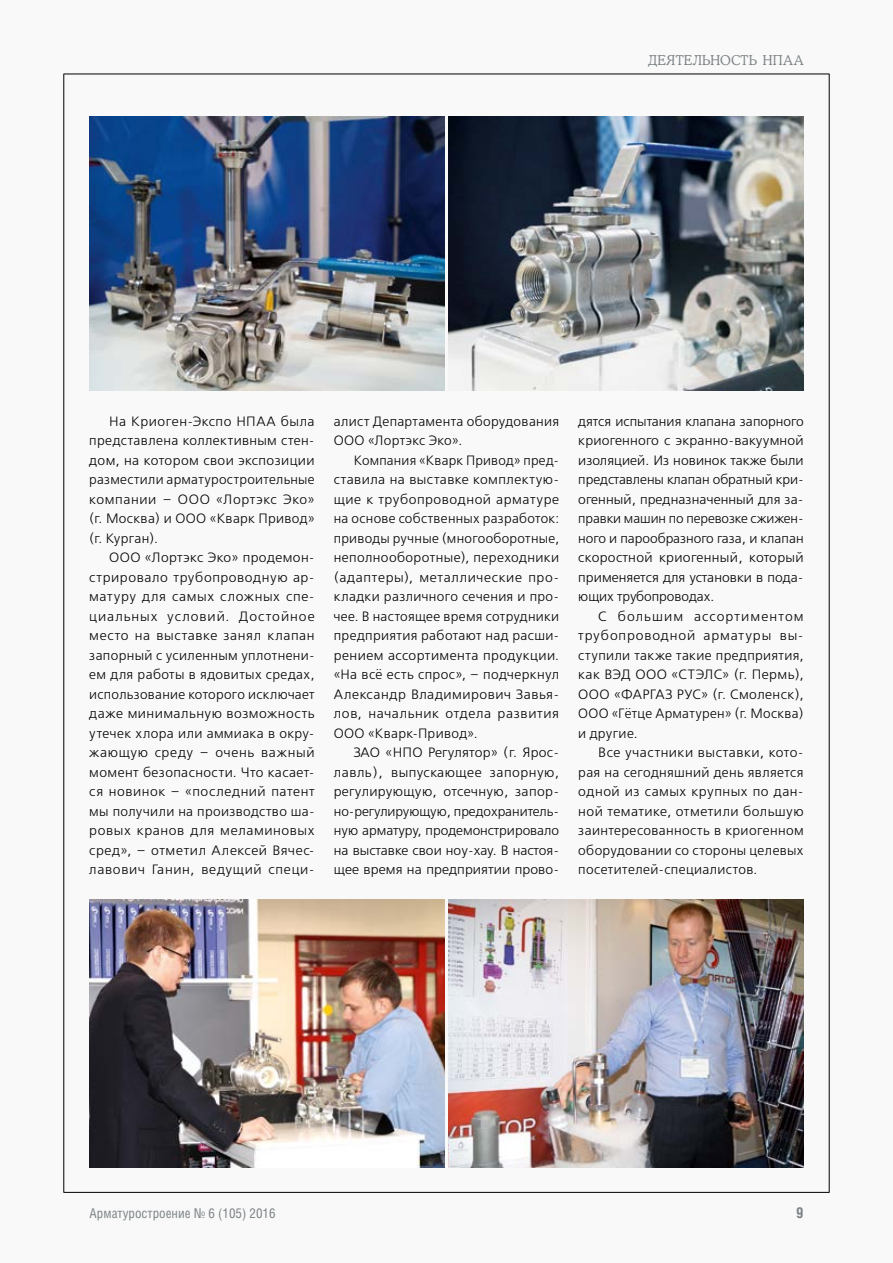
<style>
.page{position:relative;width:893px;height:1263px;background:#f9f9f9}
.page>*{position:absolute;margin:0;border:0;box-sizing:border-box;transform-origin:0 0}
.t1{font:700 15px "Helios Cond";color:#7c8386}
.t2{font:13.5px/19.5px "Free Set Light C";letter-spacing:.025em;color:#000;text-align:justify}
.t3{font:13.5px "Helios Cond";color:#7c8386}
.t4{font:13.5px "Osvald Light C";letter-spacing:.03em;color:#7c8386}
</style>
<div class="page">
<img style="left:89px;top:117px;width:355px;height:274px">
<img style="left:449px;top:117px;width:355px;height:274px">
<img style="left:89px;top:900px;width:355px;height:268px">
<img style="left:449px;top:900px;width:355px;height:268px">
<hr style="left:64px;top:74px;width:1px;height:1118px;background:#000">
<hr style="left:829px;top:74px;width:1px;height:1118px;background:#000">
<hr style="left:64px;top:74px;width:765px;height:1px;background:#000">
<hr style="left:64px;top:1192px;width:765px;height:1px;background:#000">
<p class="t4" style="left:648px;top:52px;width:157px">деятельность НПАА</p>
<p class="t2" style="left:89px;top:412px;width:227px;text-indent:20px">На Криоген-Экспо НПАА была представлена коллективным стен&shy;дом, на котором свои экспозиции разместили арматуростроительные компании – ООО «Лортэкс Эко» (г. Москва) и ООО «Кварк Привод» (г. Курган).</p>
<p class="t2" style="left:89px;top:549px;width:227px;text-indent:20px">ООО «Лортэкс Эко» продемон&shy;стрировало трубопроводную ар&shy;матуру для самых сложных спе&shy;циальных условий. Достойное место на выставке занял клапан запорный с усиленным уплотнени&shy;ем для работы в ядовитых средах, использование которого исключает даже минимальную возможность утечек хлора или аммиака в окру&shy;жающую среду – очень важный момент безопасности. Что касает&shy;ся новинок – «последний патент мы получили на производство ша&shy;ровых кранов для меламиновых сред», – отметил Алексей Вячес&shy;лавович Ганин, ведущий специ-</p>
<p class="t2" style="left:334px;top:412px;width:227px">алист Департамента оборудования<br>ООО «Лортэкс Эко».</p>
<p class="t2" style="left:334px;top:451px;width:227px;text-align:left;text-indent:20px">Компания «Кварк Привод» пред&shy;ставила на выставке комплектую&shy;щие к трубопроводной арматуре на основе собственных разработок: приводы ручные (многооборотные, неполнооборотные), переходники (адаптеры), металлические про&shy;кладки различного сечения и про&shy;чее. В настоящее время сотрудники предприятия работают над расши&shy;рением ассортимента продукции. «На всё есть спрос», – подчеркнул<br>Александр Владимирович Завья&shy;лов, начальник отдела развития<br>ООО «Кварк-Привод».</p>
<p class="t2" style="left:334px;top:744px;width:227px;text-indent:20px">ЗАО «НПО Регулятор» (г. Ярос&shy;лавль), выпускающее запорную, регулирующую, отсечную, запор&shy;но-регулирующую, предохранитель&shy;ную арматуру, продемонстрировало на выставке свои ноу-хау. В настоя&shy;щее время на предприятии прово-</p>
<p class="t2" style="left:578px;top:412px;width:227px">дятся испытания клапана запорного криогенного с экранно-вакуумной изоляцией. Из новинок также были представлены клапан обратный кри&shy;огенный, предназначенный для за&shy;правки машин по перевозке сжижен&shy;ного и парообразного газа, и клапан скоростной криогенный, который применяется для установки в пода&shy;ющих трубопроводах.</p>
<p class="t2" style="left:578px;top:607px;width:227px;text-indent:20px">С большим ассортиментом трубопроводной арматуры вы&shy;ступили также такие предприятия, как ВЭД ООО «СТЭЛС» (г. Пермь), ООО «ФАРГАЗ РУС» (г. Смоленск), ООО «Гётце Арматурен» (г. Москва) и другие.</p>
<p class="t2" style="left:578px;top:744px;width:227px;text-indent:20px">Все участники выставки, кото&shy;рая на сегодняшний день является одной из самых крупных по дан&shy;ной тематике, отметили большую заинтересованность в криогенном оборудовании со стороны целевых посетителей-специалистов.</p>
<p class="t3" style="left:90px;top:1205px;width:187px">Арматуростроение № 6 (105) 2016</p>
<p class="t1" style="left:796px;top:1203px;width:9px">9</p>
</div>
